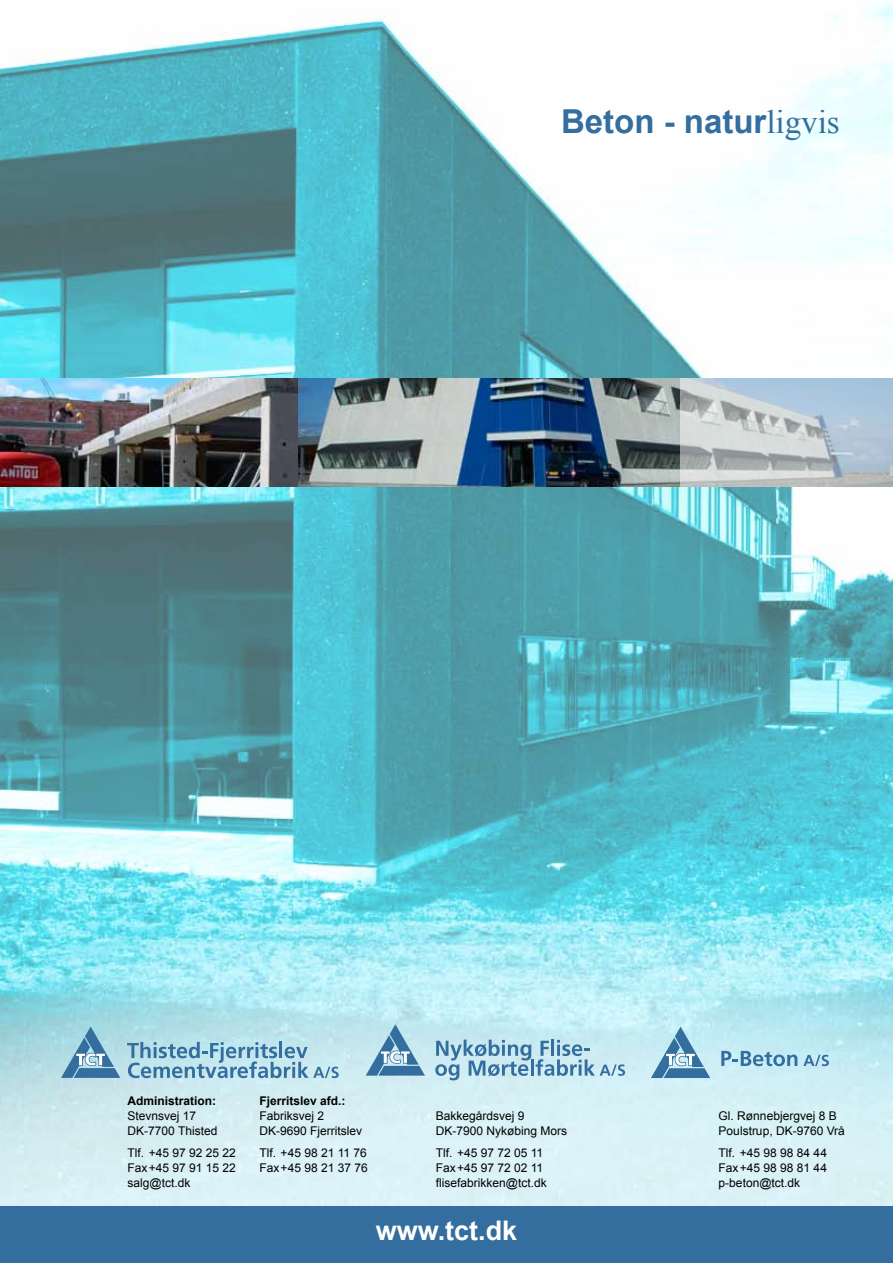
<style>
.page{position:relative;width:893px;height:1263px;background:#fff}
.page>*{position:absolute;margin:0;border:0;box-sizing:border-box;transform-origin:0 0}
.t1{font:700 33px "Arial";color:#336e9e}
.t2{font:700 27px "Arial";color:#fff}
.t3{font:12px/15px "Arial";color:#000}
.t4{font:700 12px "Arial";color:#000}
.s1{font-family:"Times New Roman";font-weight:400}
</style>
<div class="page">
<img style="left:0;top:0;width:893px;height:1206px">
<div style="left:0;top:1206px;width:893px;height:57px;background:#336e9e"></div>
<svg style="left:61px;top:1026px;width:59px;height:52px;background:#83b3ca"></svg>
<svg style="left:127px;top:1042px;width:212px;height:36px;background:#97c1d5"></svg>
<svg style="left:366px;top:1024px;width:59px;height:52px;background:#90bad1"></svg>
<svg style="left:435px;top:1039px;width:190px;height:41px;background:#a2c8db"></svg>
<svg style="left:651px;top:1027px;width:59px;height:51px;background:#90bcd3"></svg>
<svg style="left:721px;top:1051px;width:76px;height:15px"></svg>
<svg style="left:803px;top:1055px;width:26px;height:11px"></svg>
<img style="left:298px;top:378px;width:382px;height:108px">
<svg style="left:680px;top:378px;width:213px;height:108px;background:#b9c5cd"></svg>
<img style="left:0;top:378px;width:298px;height:108px">
<h1 class="t1" style="left:561px;top:100px;width:280px">Beton - natur<span class="s1">ligvis</span></h1>
<p class="t4" style="left:128px;top:1092px;width:90px">Administration:</p>
<p class="t3" style="left:128px;top:1108px;width:91px">Stevnsvej 17<br>DK-7700 Thisted</p>
<p class="t3" style="left:128px;top:1145px;width:110px;text-align:justify">Tlf. +45 97 92 25 22<br>Fax+45 97 91 15 22 salg@tct.dk</p>
<p class="t4" style="left:259px;top:1092px;width:88px">Fjerritslev afd.:</p>
<p class="t3" style="left:259px;top:1108px;width:104px">Fabriksvej 2<br>DK-9690 Fjerritslev</p>
<p class="t3" style="left:259px;top:1145px;width:110px">Tlf. +45 98 21 11 76<br>Fax+45 98 21 37 76</p>
<p class="t3" style="left:436px;top:1108px;width:133px">Bakkegårdsvej 9<br>DK-7900 Nykøbing Mors</p>
<p class="t3" style="left:436px;top:1145px;width:112px">Tlf. +45 97 72 05 11<br>Fax+45 97 72 02 11 flisefabrikken@tct.dk</p>
<h2 class="t2" style="left:376px;top:1213px;width:143px">www.tct.dk</h2>
<p class="t3" style="left:719px;top:1108px;width:128px">Gl. Rønnebjergvej 8 B<br>Poulstrup, DK-9760 Vrå</p>
<p class="t3" style="left:719px;top:1145px;width:110px;text-align:justify">Tlf. +45 98 98 84 44<br>Fax+45 98 98 81 44 p-beton@tct.dk</p>
</div>
